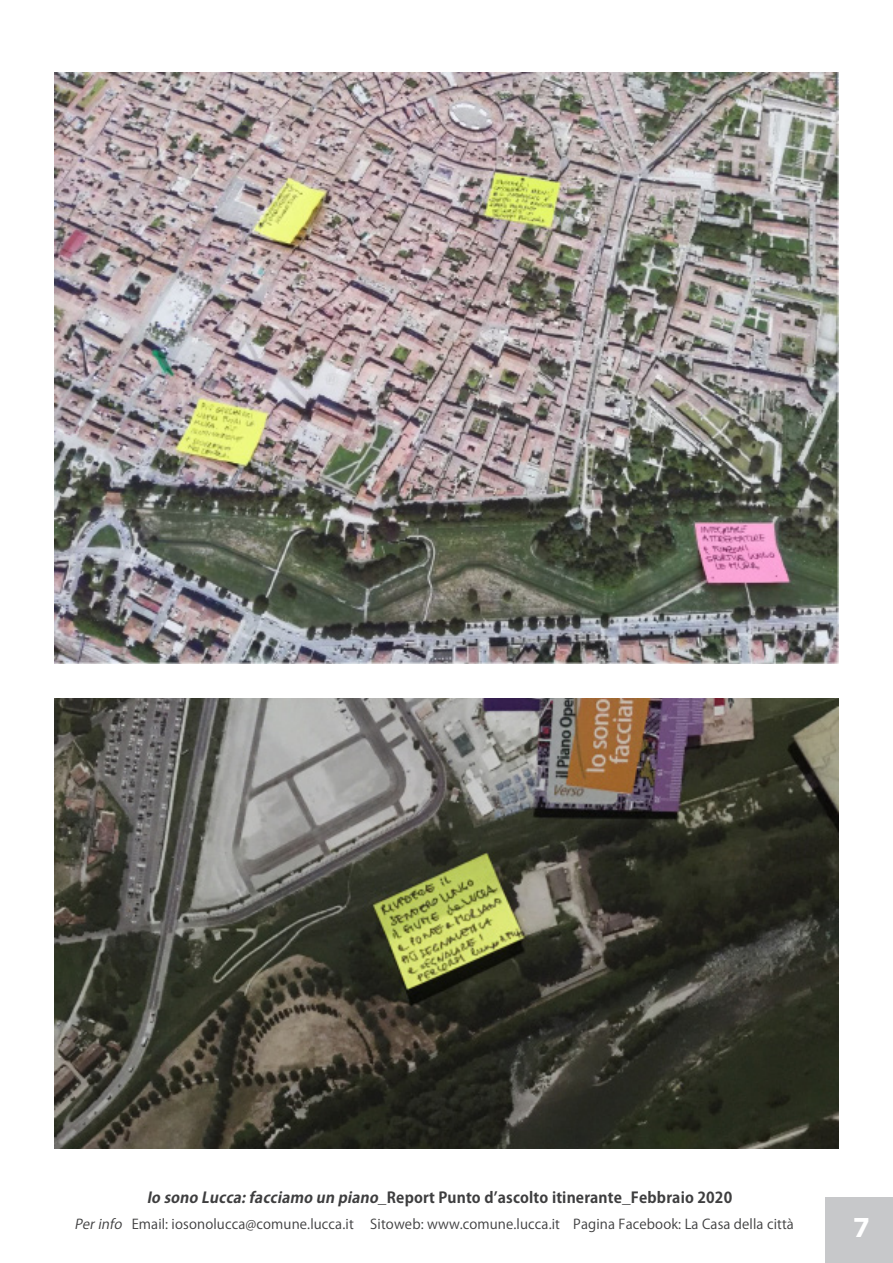
<style>
.page{position:relative;width:893px;height:1263px;background:#fff}
.page>*{position:absolute;margin:0;border:0;box-sizing:border-box;transform-origin:0 0}
.t1{font:900 27px "Avenir";color:#fff}
.t2{font:700 15px "Koz Go Pro";letter-spacing:.01em;color:#3e3e3f}
.t3{font:13.5px "Koz Go Pro";letter-spacing:.01em;color:#3e3e3f}
.s1{font-style:italic}
</style>
<div class="page">
<div style="left:825px;top:1197px;width:68px;height:66px;background:#c7c8ca"></div>
<img style="left:54px;top:698px;width:785px;height:450px">
<img style="left:54px;top:73px;width:785px;height:590px">
<p class="t2" style="left:147px;top:1188px;width:587px"><span class="s1">Io sono Lucca:facciamo un piano_</span>Report Punto d’ascolto itinerante_Febbraio 2020</p>
<p class="t3" style="left:74px;top:1215px;width:721px"><span class="s1">Perinfo</span> Email: iosonolucca@comune.lucca.it Sitoweb: www.comune.lucca.it Pagina Facebook: La Casa della città</p>
<h1 class="t1" style="left:854px;top:1205px;width:17px">7</h1>
</div>
